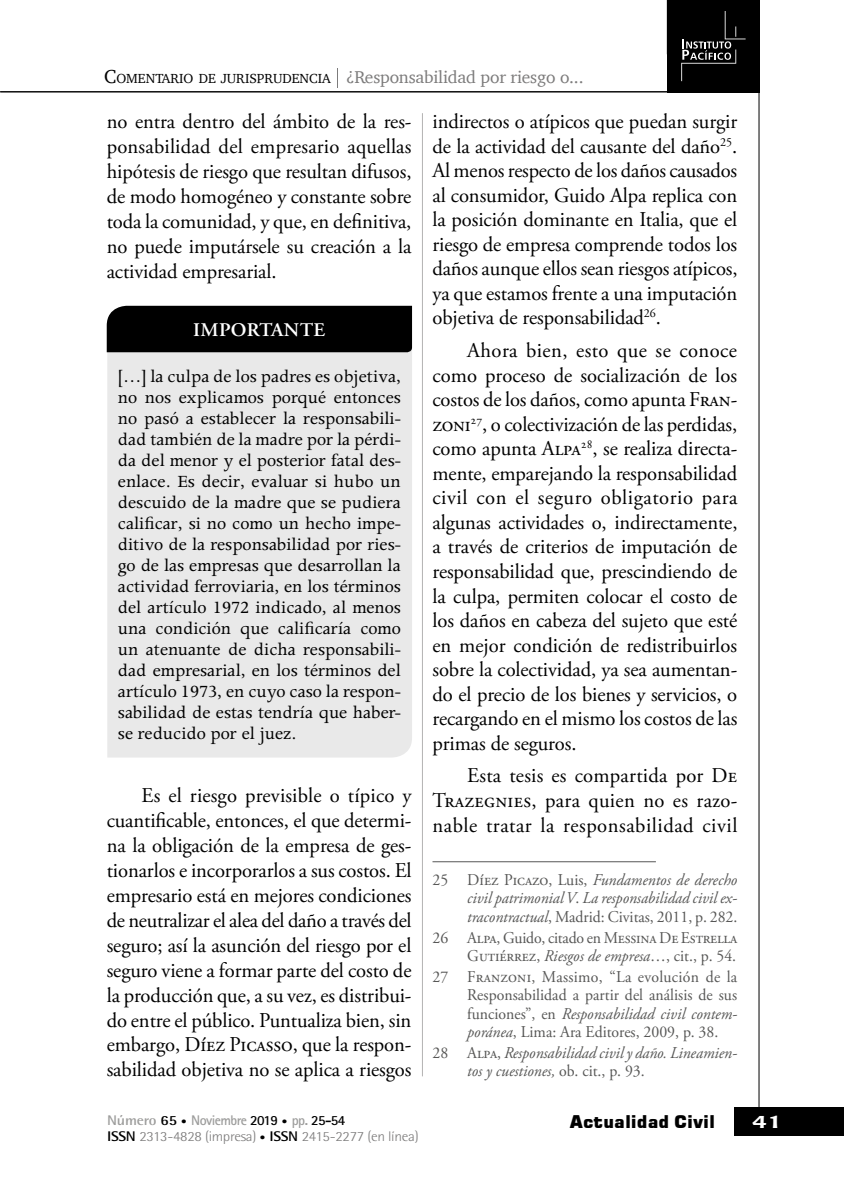
<style>
.page{position:relative;width:844px;height:1191px;background:#fff}
.page>*{position:absolute;margin:0;border:0;box-sizing:border-box;transform-origin:0 0}
.t1{font:21px/24.5px "Adobe Garamond Pro";letter-spacing:-.005em;color:#000;text-align:justify}
.t2{font:19.25px/21px "Apollo MT Std";color:#000;text-align:justify}
.t3{font:600 19.25px "Adobe Garamond Pro";letter-spacing:.015em;color:#fff}
.t4{font:17.5px "Charter";letter-spacing:-.01em;color:#7c7b7b}
.t5{font:17.5px "Square 721 Blk";color:#000}
.t6{font:700 17.5px "Chianti BT";color:#fff;scale:1.45 1}
.t7{font:16.45px/18.4px "Adobe Garamond Pro";color:#575756;text-align:right;scale:.96 1}
.t8{font:italic 16.45px/18.4px "Adobe Garamond Pro";color:#575756;text-align:justify;scale:.96 1}
.t9{font:300 14px "Rotis Semi Sans Std";letter-spacing:-.02em;color:#7c7b7b;scale:1.1 1}
.t10{font:700 14px "Rotis Sans Serif Std";letter-spacing:-.04em;color:#9d9d9c}
.t11{font:13.47px "Charter";color:#000}
.s1{font-size:19.25px}
.s2{font-style:normal}
.s3{font-style:italic}
.s4{font-family:"Adobe Garamond Pro"}
.s5{font-family:"Rotis Semi Sans Std"}
.s6{font-family:"Rotis Semi Sans Std";color:#000}
.s7{font-family:"Rotis Semi Sans Std";font-size:10.5px;color:#000}
.s8{color:#000}
.s9{font-weight:700;color:#000}
.s10{font-weight:700;font-size:10.5px;color:#000}
</style>
<div class="page">
<div style="left:734px;top:1107px;width:109px;height:29px;background:#000"></div>
<hr style="left:758px;top:92px;width:1px;height:1015px;background:#000">
<div style="left:667px;top:0;width:92px;height:92px;background:#000"></div>
<svg style="left:681px;top:11px;width:65px;height:70px"></svg>
<hr style="left:422px;top:113px;width:1px;height:963px;background:#b3b2b2">
<hr style="left:0;top:91px;width:759px;height:1px;background:#000">
<svg style="left:337px;top:68px;width:1px;height:20px"></svg>
<div style="left:107px;top:352px;width:305px;height:405px;background:#e9e9e9"></div>
<div style="left:107px;top:306px;width:305px;height:46px;background:#000"></div>
<hr style="left:432px;top:861px;width:223px;height:1px;background:#575756">
<p class="t11" style="left:104px;top:67px;width:228px"><span class="s1">C</span>OMENTARIO DE JURISPRUDENCIA</p>
<p class="t1" style="left:107px;top:110px;width:306px">no entra dentro del ámbito de la res&shy;ponsabilidad del empresario aquellas hipótesis de riesgo que resultan difusos, de modo homogéneo y constante sobre toda la comunidad, y que, en definitiva, no puede imputársele su creación a la actividad empresarial.</p>
<p class="t4" style="left:346px;top:62px;width:239px">¿Responsabilidad por riesgo o...</p>
<p class="t1" style="left:432px;top:110px;width:306px">indirectos o atípicos que puedan surgir de la actividad del causante del daño<sup>25</sup>.<br>Al menos respecto de los daños causados al consumidor, Guido Alpa replica con la posición dominante en Italia, que el riesgo de empresa comprende todos los daños aunque ellos sean riesgos atípicos, ya que estamos frente a una imputación objetiva de responsabilidad<sup>26</sup>.</p>
<p class="t1" style="left:432px;top:339px;width:306px;text-indent:35px">Ahora bien, esto que se conoce como proceso de socialización de los costos de los daños, como apunta Fran&shy;zoni<sup>27</sup>, o colectivización de las perdidas, como apunta Alpa<sup>28</sup>, se realiza directa&shy;mente, emparejando la responsabilidad civil con el seguro obligatorio para algunas actividades o, indirectamente, a través de criterios de imputación de responsabilidad que, prescindiendo de la culpa, permiten colocar el costo de los daños en cabeza del sujeto que esté en mejor condición de redistribuirlos sobre la colectividad, ya sea aumentan&shy;do el precio de los bienes y servicios, o recargando en el mismo los costos de las primas de seguros.</p>
<p class="t1" style="left:432px;top:764px;width:306px;text-indent:35px">Esta tesis es compartida por De Trazegnies, para quien no es razo&shy;nable tratar la responsabilidad civil</p>
<p class="t8" style="left:467px;top:871px;width:283px;text-indent:-35px"><span class="s2">25 Díez Picazo, Luis,</span> Fundamentos de derecho civil patrimonial V<span class="s2">.</span> La responsabilidad civil ex&shy;tracontractual<span class="s2">, Madrid: Civitas, 2011, p. 282.</span></p>
<p class="t7" style="left:432px;top:929px;width:319px">26 Alpa, Guido, citado en Messina De Estrella<br>Gutiérrez, <span class="s3">Riesgos de empresa</span>…, cit., p. 54.</p>
<p class="t7" style="left:467px;top:968px;width:283px;text-align:justify;text-indent:-35px">27 Franzoni, Massimo, “La evolución de la Responsabilidad a partir del análisis de sus funciones”, en <span class="s3">Responsabilidad civil contem&shy;poránea</span>, Lima: Ara Editores, 2009, p. 38.</p>
<p class="t8" style="left:467px;top:1044px;width:283px;text-indent:-35px"><span class="s2">28 Alpa,</span> Responsabilidad civil y daño. Lineamien&shy;tos y cuestiones, <span class="s2">ob. cit., p. 93.</span></p>
<p class="t3" style="left:193px;top:319px;width:133px">IMPORTANTE</p>
<p class="t2" style="left:118px;top:367px;width:284px">[…] la culpa de los padres es objetiva<span class="s4">, </span>no nos explicamos porqué entonces no pasó a establecer la responsabili&shy;dad también de la madre por la pérdi&shy;da del menor y el posterior fatal des&shy;enlace. Es decir<span class="s4">,</span> evaluar si hubo un descuido de la madre que se pudiera calificar<span class="s4">,</span> si no como un hecho impe&shy;ditivo de la responsabilidad por ries&shy;go de las empresas que desarrollan la actividad ferroviaria<span class="s4">,</span> en los términos del artículo 1972 indicado<span class="s4">,</span> al menos una condición que calificaría como un atenuante de dicha responsabili&shy;dad empresarial<span class="s4">,</span> en los términos del artículo 1973<span class="s4">,</span> en cuyo caso la respon&shy;sabilidad de estas tendría que haber&shy;se reducido por el juez.</p>
<p class="t1" style="left:107px;top:784px;width:306px;text-indent:35px">Es el riesgo previsible o típico y cuantificable, entonces, el que determi&shy;na la obligación de la empresa de ges&shy;tionarlos e incorporarlos a sus costos. El empresario está en mejores condiciones de neutralizar el alea del daño a través del seguro; así la asunción del riesgo por el seguro viene a formar parte del costo de la producción que, a su vez, es distribui&shy;do entre el público. Puntualiza bien, sin embargo, Díez Picasso, que la respon&shy;sabilidad objetiva no se aplica a riesgos</p>
<p class="t10" style="left:107px;top:1111px;width:240px"><span class="s5">Número</span> <span class="s6">65</span> <span class="s7">•</span> Noviembre <span class="s8">2019</span> <span class="s7">•</span> pp. <span class="s8">25-54</span></p>
<p class="t9" style="left:107px;top:1127px;width:285px"><span class="s9">ISSN</span> 2313-4828 (impresa) <span class="s10">•</span> <span class="s9">ISSN</span> 2415-2277 (en línea)</p>
<p class="t5" style="left:569px;top:1111px;width:147px">Actualidad Civil</p>
<p class="t6" style="left:751px;top:1109px;width:23px">41</p>
</div>
